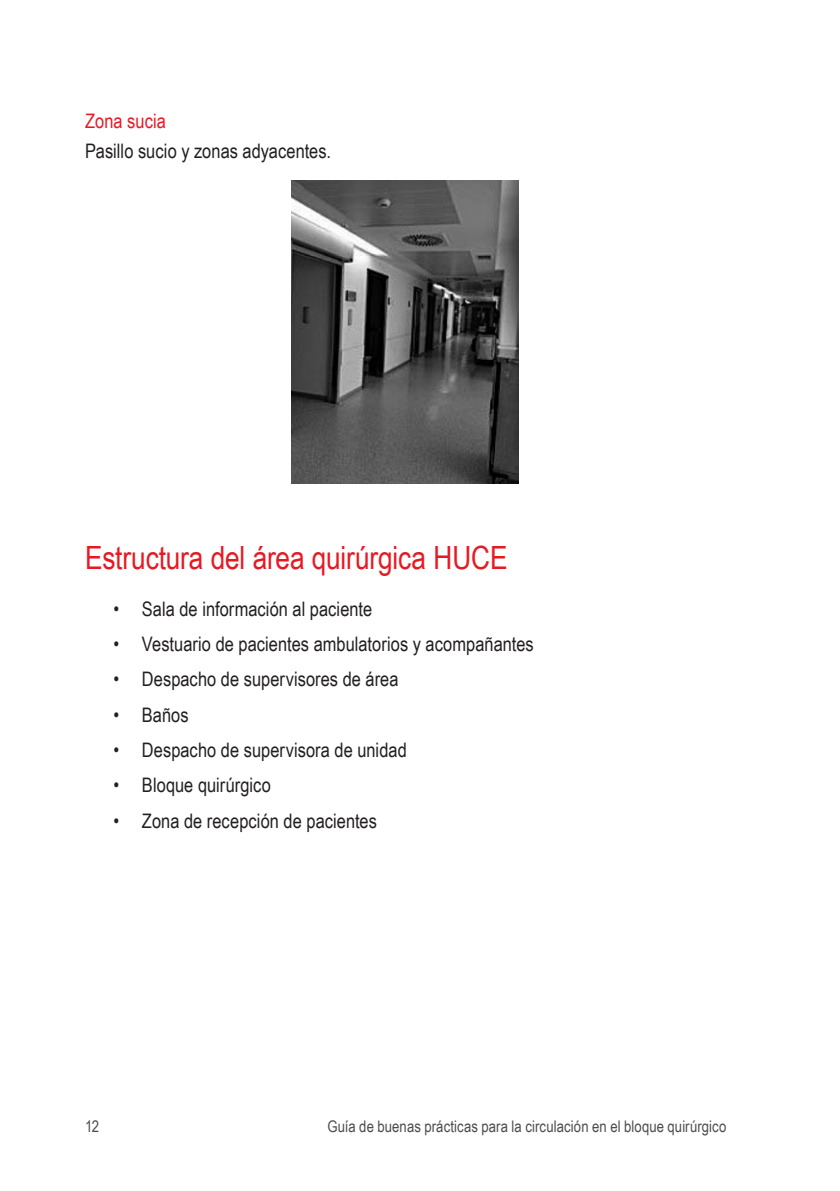
<style>
.page{position:relative;width:840px;height:1191px;background:#fff}
.page>*{position:absolute;margin:0;border:0;box-sizing:border-box;transform-origin:0 0}
.H1__Capitulo_princip{font:32px "Arial Narrow";letter-spacing:-.005em;color:#e51a23}
.li__lista{font:20px "Arial Narrow";color:#231f20}
.p__parrafo_Primero{font:20px "Arial Narrow";color:#231f20}
.H3__Título_subcapítu{font:20px "Arial Narrow";letter-spacing:.005em;color:#e51a23}
.t1{font:16px "Arial Narrow";letter-spacing:.005em;color:#4b4c4d}
</style>
<div class="page">
<img style="left:291px;top:180px;width:227px;height:303px">
<p class="H3__Título_subcapítu" style="left:85px;top:106px;width:82px">Zona sucia</p>
<p class="p__parrafo_Primero" style="left:85px;top:136px;width:247px">Pasillo sucio y zonas adyacentes.</p>
<p class="H1__Capitulo_princip" style="left:85px;top:534px;width:424px">Estructura del área quirúrgica HUCE</p>
<p class="li__lista" style="left:113px;top:594px;width:260px">• Sala de información al paciente</p>
<p class="li__lista" style="left:113px;top:629px;width:421px">• Vestuario de pacientes ambulatorios y acompañantes</p>
<p class="li__lista" style="left:113px;top:664px;width:286px">• Despacho de supervisores de área</p>
<p class="li__lista" style="left:113px;top:700px;width:77px">• Baños</p>
<p class="li__lista" style="left:113px;top:735px;width:294px">• Despacho de supervisora de unidad</p>
<p class="li__lista" style="left:113px;top:770px;width:159px">• Bloque quirúrgico</p>
<p class="li__lista" style="left:113px;top:806px;width:265px">• Zona de recepción de pacientes</p>
<p class="t1" style="left:85px;top:1114px;width:16px">12</p>
<p class="t1" style="left:327px;top:1114px;width:400px">Guía de buenas prácticas para la circulación en el bloque quirúrgico</p>
</div>
